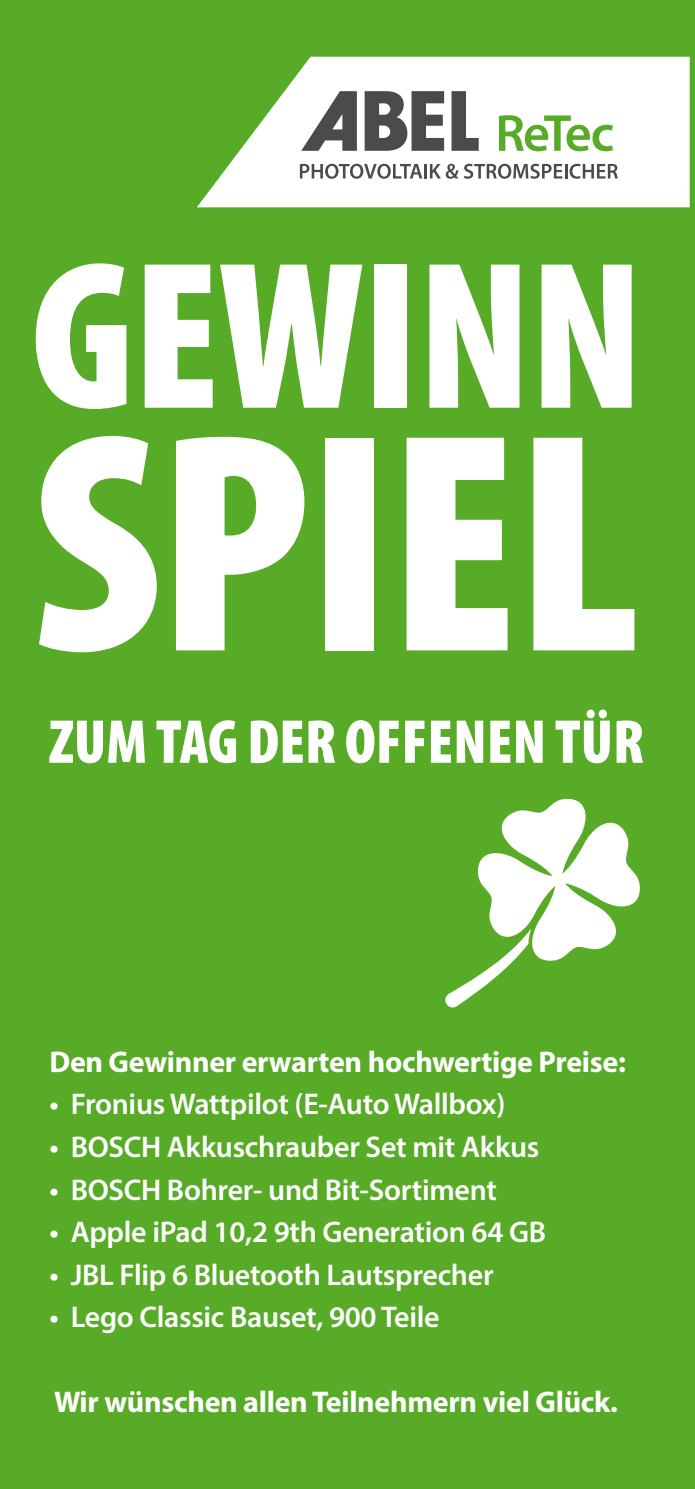
<style>
.page{position:relative;width:695px;height:1489px;background:#fff}
.page>*{position:absolute;margin:0;border:0;box-sizing:border-box;transform-origin:0 0}
.t1{font:900 condensed 315.25px "Myriad Pro";letter-spacing:-.01em;color:#fff}
.t2{font:900 condensed 212.25px "Myriad Pro";letter-spacing:-.01em;color:#fff}
.t3{font:900 condensed 62.5px "Myriad Pro";color:#fff}
.t4{font:600 30px "Myriad Pro";letter-spacing:-.01em;color:#fff}
.t5{font:700 30px "Myriad Pro";letter-spacing:-.01em;color:#fff}
</style>
<div class="page">
<div style="left:0;top:0;width:694px;height:1488px;background:#57ab27"></div>
<svg style="left:197px;top:57px;width:492px;height:150px;fill:#fff"></svg>
<svg style="left:301px;top:91px;width:177px;height:60px"></svg>
<svg style="left:499px;top:115px;width:113px;height:36px"></svg>
<svg style="left:300px;top:164px;width:122px;height:15px"></svg>
<hr style="left:424px;top:164px;width:3px;height:14px;background:#4b4b4d">
<svg style="left:430px;top:164px;width:28px;height:15px"></svg>
<svg style="left:464px;top:164px;width:98px;height:15px"></svg>
<hr style="left:564px;top:164px;width:3px;height:14px;background:#4b4b4d">
<svg style="left:569px;top:164px;width:48px;height:15px"></svg>
<svg style="left:445px;top:798px;width:195px;height:209px"></svg>
<h2 class="t2" style="left:31px;top:201px;width:614px">GEWINN</h2>
<h1 class="t1" style="left:32px;top:343px;width:609px">SPIEL</h1>
<h3 class="t3" style="left:49px;top:702px;width:596px">ZUM TAG DER OFFENEN TÜR</h3>
<p class="t5" style="left:49px;top:1042px;width:578px">Den Gewinner erwarten hochwertige Preise:</p>
<p class="t4" style="left:49px;top:1085px;width:457px">• Fronius Wattpilot (E-Auto Wallbox)</p>
<p class="t4" style="left:49px;top:1127px;width:491px">• BOSCH Akkuschrauber Set mit Akkus</p>
<p class="t4" style="left:49px;top:1170px;width:449px">• BOSCH Bohrer- und Bit-Sortiment</p>
<p class="t4" style="left:49px;top:1212px;width:498px">• Apple iPad 10,2 9th Generation 64 GB</p>
<p class="t4" style="left:49px;top:1255px;width:445px">• JBL Flip 6 Bluetooth Lautsprecher</p>
<p class="t4" style="left:49px;top:1297px;width:392px">• Lego Classic Bauset, 900 Teile</p>
<p class="t5" style="left:54px;top:1382px;width:565px">Wir wünschen allen Teilnehmern viel Glück.</p>
</div>
